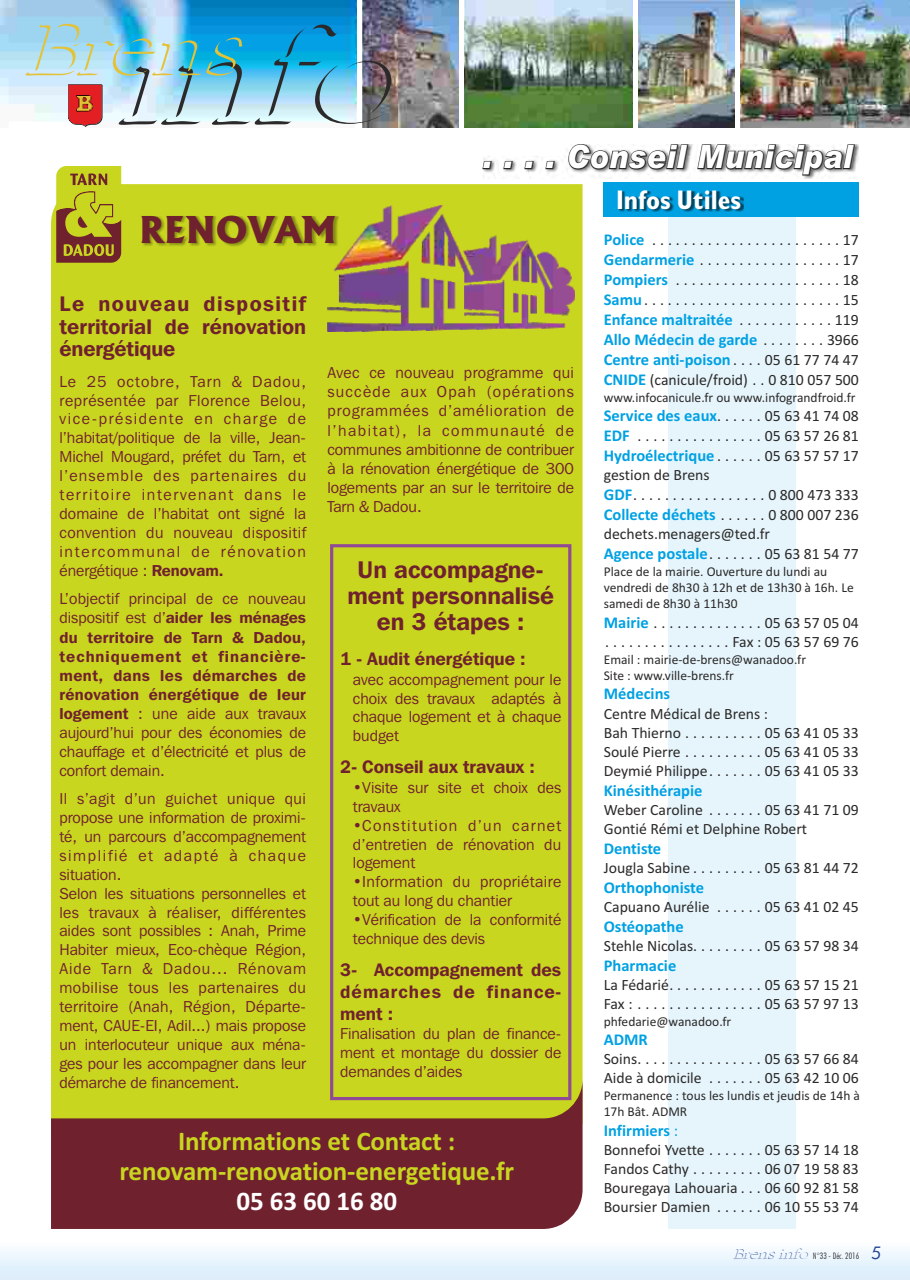
<style>
.page{position:relative;width:910px;height:1280px;background:#fff}
.page>*{position:absolute;margin:0;border:0;box-sizing:border-box;transform-origin:0 0}
.t1{font:800 35.4px "Albertus";color:#70212e}
.t2{font:italic 900 32.25px "Arial";letter-spacing:.015em;color:#fff;scale:.89 1}
.t3{font:700 27px/29.7px "Calibri";letter-spacing:-.005em;color:#c9d61f;text-align:center}
.t4{font:700 condensed 27px "Gill Sans";color:#fff}
.t5{font:700 27px "Calibri";letter-spacing:-.005em;color:#fff}
.t6{font:600 24px/26.2px "Franklin Gothic IT Cby BT";color:#70212e;text-align:center}
.t7{font:600 21px/23px "Franklin Gothic IT Cby BT";letter-spacing:.005em;color:#70212e;text-align:justify}
.t8{font:600 18px/21.9px "Franklin Gothic IT Cby BT";color:#70212e;text-align:justify}
.t9{font:italic 17.55px "Futura BT";color:#264796}
.t10{font:700 16.5px/20px "Calibri";color:#00a1e3;text-align:justify}
.t11{font:15.75px/18.9px "Franklin Gothic IT Cby BT";color:#70212e;text-align:justify}
.t12{font:15.75px/19px "Calibri";color:#2b2929}
.t13{font:15.75px/18.9px "Franklin Gothic IT Cby BT";letter-spacing:.03em;color:#70212e}
.t14{font:italic 14.1px "Emboss";color:#264796;scale:1.13 1}
.t15{font:13.5px/16px "Calibri";color:#2b2929}
.t16{font:300 condensed 9px "Futura BT";color:#2b2929}
.s1{font-weight:600}
.s2{font-weight:700;font-size:16.5px;color:#00a1e3}
.s3{font-weight:400;font-size:15.75px;color:#2b2929}
.s4{font-weight:400}
</style>
<div class="page">
<div style="left:0;top:1242px;width:910px;height:38px;background:linear-gradient(to bottom,#fafeff,#daecfb)"></div>
<img style="left:0;top:0;width:910px;height:128px">
<hr style="left:736px;top:0;width:4px;height:128px;background:#fff">
<hr style="left:634px;top:0;width:4px;height:128px;background:#fff">
<hr style="left:459px;top:0;width:4px;height:128px;background:#fff">
<hr style="left:357px;top:0;width:4px;height:128px;background:#fff">
<img style="left:25px;top:24px;width:367px;height:103px">
<div style="left:483px;top:145px;width:376px;height:34px;background:#2b2929;opacity:.69"></div>
<div style="left:51px;top:184px;width:532px;height:895px;background:#c9d61f"></div>
<div style="left:140px;top:216px;width:199px;height:31px;background:#2b2929;opacity:.39"></div>
<svg style="left:56px;top:166px;width:65px;height:97px"></svg>
<svg style="left:51px;top:1079px;width:532px;height:150px;fill:#70212e"></svg>
<div style="left:668px;top:183px;width:127px;height:1046px;background:#e6f5fc"></div>
<div style="left:604px;top:183px;width:255px;height:34px;background:#00a1e3"></div>
<div style="left:617px;top:192px;width:126px;height:20px;background:#2b2929;opacity:.69"></div>
<img style="left:327px;top:205px;width:247px;height:127px">
<div style="left:330px;top:544px;width:241px;height:556px;border:3px solid #914a94"></div>
<h2 class="t2" style="left:483px;top:145px;width:417px">. . . . Conseil Municipal</h2>
<h1 class="t1" style="left:139px;top:216px;width:199px">RENOVAM</h1>
<h3 class="t7" style="left:60px;top:294px;width:248px">Le nouveau dispositif territorial de rénovation énergétique</h3>
<p class="t11" style="left:59px;top:373px;width:248px">Le 25 octobre, Tarn &amp; Dadou, représentée par Florence Belou, vice-présidente en charge de l’habitat/politique de la ville, Jean-Michel Mougard, préfet du Tarn, et l’ensemble des partenaires du territoire intervenant dans le domaine de l’habitat ont signé la convention du nouveau dispositif intercommunal de rénovation énergétique : <span class="s1">Renovam.</span></p>
<p class="t11" style="left:59px;top:591px;width:248px">L’objectif principal de ce nouveau dispositif est d’<span class="s1">aider les ménages du territoire de Tarn &amp; Dadou, techniquement et financière&shy;ment, dans les démarches de rénovation énergétique de leur logement</span> : une aide aux travaux aujourd’hui pour des économies de chauffage et d’électricité et plus de confort demain.</p>
<p class="t11" style="left:59px;top:791px;width:248px;text-align:left">Il s’agit d’un guichet unique qui propose une information de proximi&shy;té, un parcours d’accompagnement simplifié et adapté à chaque situation.<br>Selon les situations personnelles et les travaux à réaliser, différentes aides sont possibles : Anah, Prime<br>Habiter mieux, Eco-chèque Région,<br>Aide Tarn &amp; Dadou... Rénovam mobilise tous les partenaires du territoire (Anah, Région, Départe&shy;ment, CAUE-EI, Adil...) mais propose un interlocuteur unique aux ména&shy;ges pour les accompagner dans leur démarche de financement.</p>
<p class="t11" style="left:327px;top:364px;width:248px">Avec ce nouveau programme qui succède aux Opah (opérations programmées d’amélioration de l’habitat), la communauté de communes ambitionne de contribuer à la rénovation énergétique de 300 logements par an sur le territoire de Tarn &amp; Dadou.</p>
<h3 class="t6" style="left:347px;top:558px;width:208px">Un accompagne&shy;ment personnalisé en 3 étapes :</h3>
<p class="t8" style="left:340px;top:650px;width:187px">1 - Audit énergétique :</p>
<p class="t11" style="left:353px;top:671px;width:210px">avec accompagnement pour le choix des travaux adaptés à chaque logement et à chaque budget</p>
<p class="t8" style="left:340px;top:758px;width:196px">2- Conseil aux travaux :</p>
<p class="t11" style="left:353px;top:779px;width:210px">•Visite sur site et choix des travaux</p>
<p class="t11" style="left:353px;top:817px;width:210px">•Constitution d’un carnet d’entretien de rénovation du logement</p>
<p class="t13" style="left:353px;top:874px;width:210px">•Information du propriétaire tout au long du chantier</p>
<p class="t11" style="left:353px;top:911px;width:210px">•Vérification de la conformité technique des devis</p>
<p class="t8" style="left:340px;top:960px;width:223px">3- Accompagnement des démarches de finance&shy;ment :</p>
<p class="t11" style="left:340px;top:1026px;width:223px">Finalisation du plan de finance&shy;ment et montage du dossier de demandes d’aides</p>
<h3 class="t3" style="left:119px;top:1129px;width:396px">Informations et Contact : renovam-renovation-energetique.fr</h3>
<h3 class="t5" style="left:236px;top:1189px;width:162px">05 63 60 16 80</h3>
<h3 class="t4" style="left:616px;top:190px;width:127px">Infos Utiles</h3>
<p class="t10" style="left:604px;top:231px;width:42px">Police</p>
<p class="t12" style="left:604px;top:252px;width:257px"><span class="s2">Gendarmerie</span>..................17</p>
<p class="t10" style="left:604px;top:271px;width:66px">Pompiers</p>
<p class="t12" style="left:604px;top:292px;width:257px"><span class="s2">Samu</span>.........................15</p>
<p class="t10" style="left:604px;top:311px;width:257px">Enfance maltraitée <span class="s3">. . . . . . . . . . . . 119<br></span>Allo Médecin de garde <span class="s3">. . . . . . . . 3966<br></span>Centre anti-poison<span class="s3">. . . . 05 61 77 74 47</span></p>
<p class="t12" style="left:604px;top:371px;width:257px"><span class="s2">CNIDE</span> (canicule/froid) . . 0 810 057 500</p>
<p class="t12" style="left:604px;top:408px;width:257px"><span class="s2">Service des eaux</span>. . . . . . 05 63 41 74 08</p>
<p class="t10" style="left:604px;top:427px;width:28px">EDF</p>
<p class="t12" style="left:604px;top:448px;width:257px"><span class="s2">Hydroélectrique</span> . . . . . . 05 63 57 57 17</p>
<p class="t12" style="left:604px;top:486px;width:257px;line-height:20px"><span class="s2">GDF</span>.................0 800 473 333<br><span class="s2">Collecte déchets</span> . . . . . . 0 800 007 236</p>
<p class="t12" style="left:604px;top:546px;width:257px"><span class="s2">Agence postale</span>. . . . . . . 05 63 81 54 77</p>
<p class="t12" style="left:652px;top:232px;width:208px">........................17</p>
<p class="t12" style="left:676px;top:272px;width:184px">.....................18</p>
<p class="t15" style="left:604px;top:391px;width:253px">www.infocanicule.fr ou www.infograndfroid.fr</p>
<p class="t12" style="left:638px;top:428px;width:223px">................05 63 57 26 81</p>
<p class="t12" style="left:604px;top:467px;width:107px">gestion de Brens</p>
<p class="t12" style="left:604px;top:526px;width:168px">dechets.menagers@ted.fr</p>
<p class="t15" style="left:604px;top:565px;width:251px">Place de la mairie. Ouverture du lundi au vendredi de 8h30 à 12h et de 13h30 à 16h. Le samedi de 8h30 à 11h30</p>
<p class="t12" style="left:605px;top:633px;width:255px">................Fax : 05 63 57 69 76</p>
<p class="t15" style="left:604px;top:652px;width:204px">Email : mairie-de-brens@wanadoo.fr<br>Site : www.ville-brens.fr</p>
<p class="t12" style="left:604px;top:705px;width:257px">Centre Médical de Brens :<br>Bah Thierno . . . . . . . . . . 05 63 41 05 33<br>Soulé Pierre . . . . . . . . . . 05 63 41 05 33<br>Deymié Philippe. . . . . . . 05 63 41 05 33</p>
<p class="t12" style="left:604px;top:801px;width:257px">Weber Caroline . . . . . . . 05 63 41 71 09<br>Gontié Rémi et Delphine Robert</p>
<p class="t12" style="left:604px;top:859px;width:257px">Jougla Sabine . . . . . . . . . 05 63 81 44 72</p>
<p class="t12" style="left:604px;top:898px;width:257px">Capuano Aurélie . . . . . . 05 63 41 02 45</p>
<p class="t12" style="left:604px;top:937px;width:257px">Stehle Nicolas. . . . . . . . . 05 63 57 98 34</p>
<p class="t12" style="left:604px;top:976px;width:257px">La Fédarié. . . . . . . . . . . . 05 63 57 15 21<br>Fax : ................05 63 57 97 13</p>
<p class="t15" style="left:604px;top:1014px;width:129px">phfedarie@wanadoo.fr</p>
<p class="t12" style="left:604px;top:1051px;width:257px">Soins................05 63 57 66 84<br>Aide à domicile . . . . . . . 05 63 42 10 06</p>
<p class="t15" style="left:604px;top:1089px;width:258px">Permanence : tous les lundis et jeudis de 14h à<br>17h Bât. ADMR</p>
<p class="t12" style="left:604px;top:1141px;width:257px;text-align:justify">Bonnefoi Yvette . . . . . . . 05 63 57 14 18<br>Fandos Cathy . . . . . . . . . 06 07 19 58 83<br>Bouregaya Lahouaria . . . 06 60 92 81 58<br>Boursier Damien . . . . . . 06 10 55 53 74</p>
<p class="t12" style="left:604px;top:614px;width:257px"><span class="s2">Mairie</span>..............05 63 57 05 04</p>
<p class="t10" style="left:604px;top:685px;width:68px">Médecins</p>
<p class="t10" style="left:604px;top:781px;width:100px">Kinésithérapie</p>
<p class="t10" style="left:604px;top:839px;width:59px">Dentiste</p>
<p class="t10" style="left:604px;top:878px;width:102px">Orthophoniste</p>
<p class="t10" style="left:604px;top:917px;width:82px">Ostéopathe</p>
<p class="t10" style="left:604px;top:956px;width:74px">Pharmacie</p>
<p class="t10" style="left:604px;top:1031px;width:46px">ADMR</p>
<p class="t10" style="left:604px;top:1121px;width:76px">Infirmiers <span class="s4">:</span></p>
<p class="t14" style="left:733px;top:1245px;width:72px">Brensinfo</p>
<p class="t9" style="left:871px;top:1246px;width:12px">5</p>
<p class="t16" style="left:813px;top:1252px;width:48px">N°33 - Déc. 2016</p>
</div>
